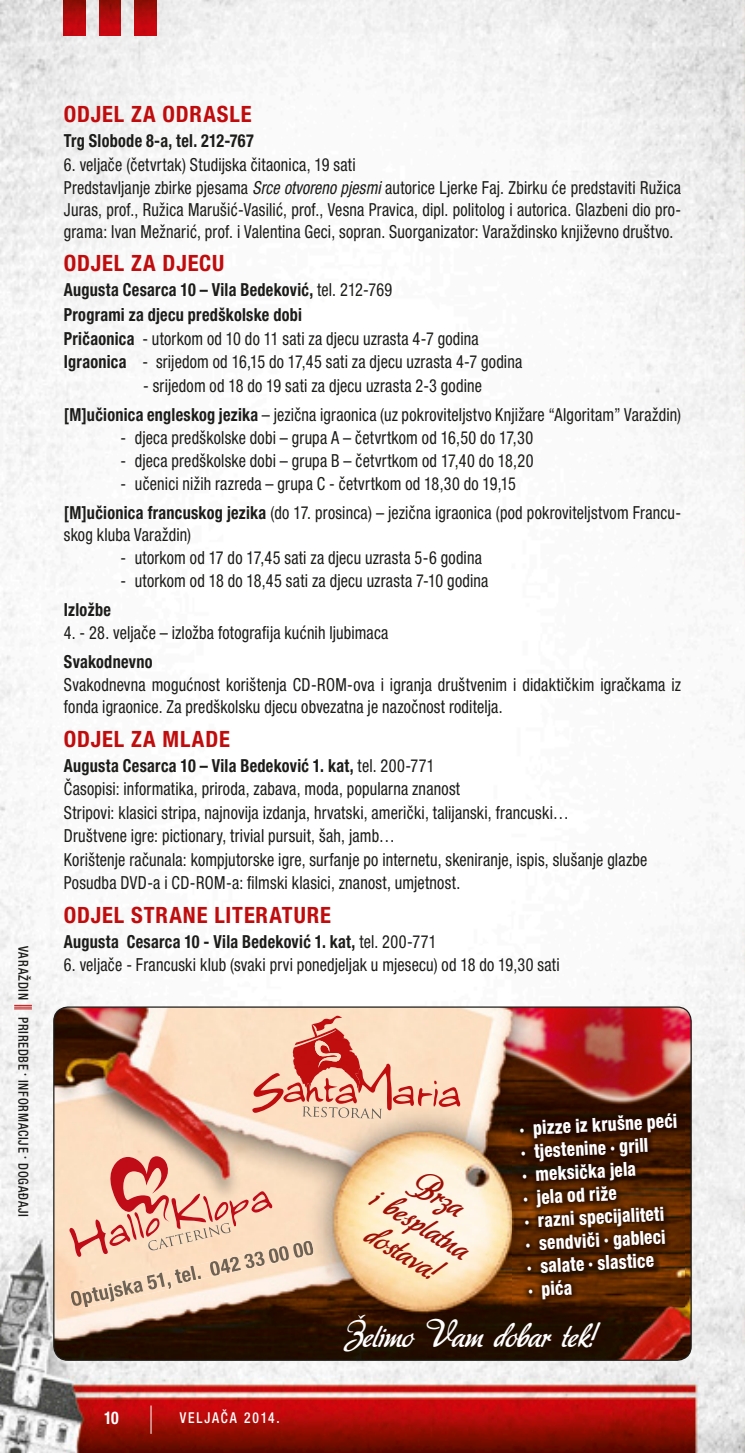
<style>
.page{position:relative;width:745px;height:1453px;background:#fff}
.page>*{position:absolute;margin:0;border:0;box-sizing:border-box;transform-origin:0 0}
.t1{font:italic 32.25px/33.8px "aka Dora";color:#9c1006;text-align:center}
.t2{font:italic 32.25px "aka Dora";color:#fff}
.t3{font:700 condensed 22.5px "Helvetica Neue LT Pro";letter-spacing:.04em;color:#c00c0d}
.t4{font:800 condensed 19.5px/23px "Helvetica Neue LT Pro";color:#fff;scale:.87 1}
.t5{font:condensed 18px/23.5px "Helvetica Neue LT Pro";letter-spacing:.015em;color:#1c1c1a;scale:.9 1}
.t6{font:700 condensed 18px/25.2px "Helvetica Neue LT Pro";letter-spacing:.02em;color:#1c1c1a;scale:.9 1}
.t7{font:700 condensed 17.5px "Helvetica Neue LT Pro";color:#fff;scale:.9 1}
.t8{font:500 condensed 15px "Helvetica Neue LT Pro";letter-spacing:.135em;color:#fff;scale:.9 1}
.t9{font:500 condensed 13.75px "Helvetica Neue LT Pro";letter-spacing:.06em;color:#1c1c1a;scale:.9 1}
.s1{font-style:italic}
.s2{font-weight:400}
.s3{font-weight:700}
</style>
<div class="page">
<img style="left:0;top:0;width:744px;height:1453px">
<svg style="left:14px;top:1005px;width:18px;height:4px"></svg>
<img style="left:54px;top:1007px;width:636px;height:353px">
<img style="left:512px;top:1106px;width:171px;height:200px">
<img style="left:70px;top:1284px;width:40px;height:26px">
<img style="left:107px;top:1270px;width:66px;height:32px">
<img style="left:174px;top:1240px;width:140px;height:44px">
<img style="left:292px;top:1016px;width:67px;height:47px">
<img style="left:252px;top:1063px;width:139px;height:50px">
<svg style="left:302px;top:1106px;width:80px;height:13px"></svg>
<img style="left:314px;top:1040px;width:29px;height:28px">
<img style="left:69px;top:1219px;width:39px;height:38px">
<img style="left:109px;top:1224px;width:21px;height:22px">
<img style="left:127px;top:1221px;width:9px;height:19px">
<img style="left:134px;top:1221px;width:10px;height:17px">
<img style="left:145px;top:1221px;width:15px;height:15px">
<img style="left:171px;top:1193px;width:35px;height:30px">
<img style="left:203px;top:1196px;width:9px;height:26px">
<img style="left:214px;top:1202px;width:14px;height:18px">
<img style="left:229px;top:1199px;width:20px;height:27px">
<img style="left:251px;top:1191px;width:21px;height:21px">
<svg style="left:148px;top:1223px;width:82px;height:27px;background:#edccb3"></svg>
<img style="left:107px;top:1156px;width:69px;height:65px">
<svg style="left:64px;top:0;width:21px;height:35px"></svg>
<svg style="left:99px;top:0;width:21px;height:35px"></svg>
<svg style="left:135px;top:0;width:21px;height:35px"></svg>
<svg style="left:150px;top:1405px;width:1px;height:29px"></svg>
<p class="t9" style="left:32px;top:946px;width:303px;rotate:90deg">Varaždin Priredbe · Informacije · Događaji</p>
<p class="t3" style="left:64px;top:101px;width:189px">ODJEL ZA ODRASLE</p>
<p class="t6" style="left:64px;top:128px;width:212px">Trg Slobode 8-a, tel. 212-767</p>
<p class="t5" style="left:64px;top:153px;width:686px">6. veljače (četvrtak) Studijska čitaonica, 19 sati<br>Predstavljanje zbirke pjesama <span class="s1">Srce otvoreno pjesmi</span> autorice Ljerke Faj. Zbirku će predstaviti Ružica</p>
<p class="t5" style="left:64px;top:199px;width:687px;line-height:21.8px">Juras, prof., Ružica Marušić-Vasilić, prof., Vesna Pravica, dipl. politolog i autorica. Glazbeni dio pro&shy;grama: Ivan Mežnarić, prof. i Valentina Geci, sopran. Suorganizator: Varaždinsko književno društvo.</p>
<p class="t3" style="left:64px;top:250px;width:162px">ODJEL ZA DJECU</p>
<p class="t6" style="left:64px;top:277px;width:366px">Augusta Cesarca 10 – Vila Bedeković, <span class="s2">tel. 212-769<br></span>Programi za djecu predškolske dobi</p>
<p class="t5" style="left:64px;top:327px;width:510px"><span class="s3">Pričaonica</span> - utorkom od 10 do 11 sati za djecu uzrasta 4-7 godina<br><span class="s3">Igraonica</span> - srijedom od 16,15 do 17,45 sati za djecu uzrasta 4-7 godina</p>
<p class="t5" style="left:64px;top:371px;width:687px;line-height:28.8px;text-indent:79px">- srijedom od 18 do 19 sati za djecu uzrasta 2-3 godine<br><span class="s3">[M]učionica engleskog jezika</span> – jezična igraonica (uz pokroviteljstvo Knjižare “Algoritam” Varaždin)</p>
<p class="t5" style="left:120px;top:426px;width:459px">- djeca predškolske dobi – grupa A – četvrtkom od 16,50 do 17,30</p>
<p class="t5" style="left:120px;top:449px;width:460px">- djeca predškolske dobi – grupa B – četvrtkom od 17,40 do 18,20</p>
<p class="t5" style="left:64px;top:469px;width:687px;line-height:28.8px;text-indent:57px">- učenici nižih razreda – grupa C - četvrtkom od 18,30 do 19,15<br><span class="s3">[M]učionica francuskog jezika</span> (do 17. prosinca) – jezična igraonica (pod pokroviteljstvom Francu-</p>
<p class="t5" style="left:64px;top:522px;width:143px">skog kluba Varaždin)</p>
<p class="t5" style="left:120px;top:545px;width:402px">- utorkom od 17 do 17,45 sati za djecu uzrasta 5-6 godina</p>
<p class="t5" style="left:120px;top:569px;width:410px">- utorkom od 18 do 18,45 sati za djecu uzrasta 7-10 godina</p>
<p class="t6" style="left:64px;top:596px;width:54px">Izložbe</p>
<p class="t5" style="left:64px;top:621px;width:362px">4. - 28. veljače – izložba fotografija kućnih ljubimaca</p>
<p class="t6" style="left:64px;top:649px;width:100px">Svakodnevno</p>
<p class="t5" style="left:64px;top:674px;width:686px;line-height:21.8px">Svakodnevna mogućnost korištenja CD-ROM-ova i igranja društvenim i didaktičkim igračkama iz fonda igraonice. Za predškolsku djecu obvezatna je nazočnost roditelja.</p>
<p class="t3" style="left:64px;top:725px;width:167px">ODJEL ZA MLADE</p>
<p class="t5" style="left:64px;top:753px;width:649px"><span class="s3">Augusta Cesarca 10 – Vila Bedeković 1. kat,</span> tel. 200-771<br>Časopisi: informatika, priroda, zabava, moda, popularna znanost<br>Stripovi: klasici stripa, najnovija izdanja, hrvatski, američki, talijanski, francuski…<br>Društvene igre: pictionary, trivial pursuit, šah, jamb…<br>Korištenje računala: kompjutorske igre, surfanje po internetu, skeniranje, ispis, slušanje glazbe Posudba DVD-a i CD-ROM-a: filmski klasici, znanost, umjetnost.</p>
<p class="t3" style="left:64px;top:901px;width:268px">ODJEL STRANE LITERATURE</p>
<p class="t6" style="left:64px;top:928px;width:415px">Augusta Cesarca 10 - Vila Bedeković 1. kat, <span class="s2">tel. 200-771</span></p>
<p class="t5" style="left:64px;top:953px;width:552px">6. veljače - Francuski klub (svaki prvi ponedjeljak u mjesecu) od 18 do 19,30 sati</p>
<p class="t7" style="left:104px;top:1407px;width:18px">10</p>
<p class="t8" style="left:179px;top:1409px;width:113px">VELJAČA 2014.</p>
<p class="t4" style="left:519px;top:1117px;width:182px;rotate:-3deg">· pizze iz krušne peći · tjestenine · grill<br>· meksička jela<br>· jela od riže<br>· razni specijaliteti<br>· sendviči · gableci<br>· salate · slastice<br>· pića</p>
<h1 class="t2" style="left:344px;top:1313px;width:261px">Želimo Vam dobar tek!</h1>
<h1 class="t1" style="left:400px;top:1150px;width:111px;rotate:31deg">Brza<br>i besplatna dostava!</h1>
</div>
